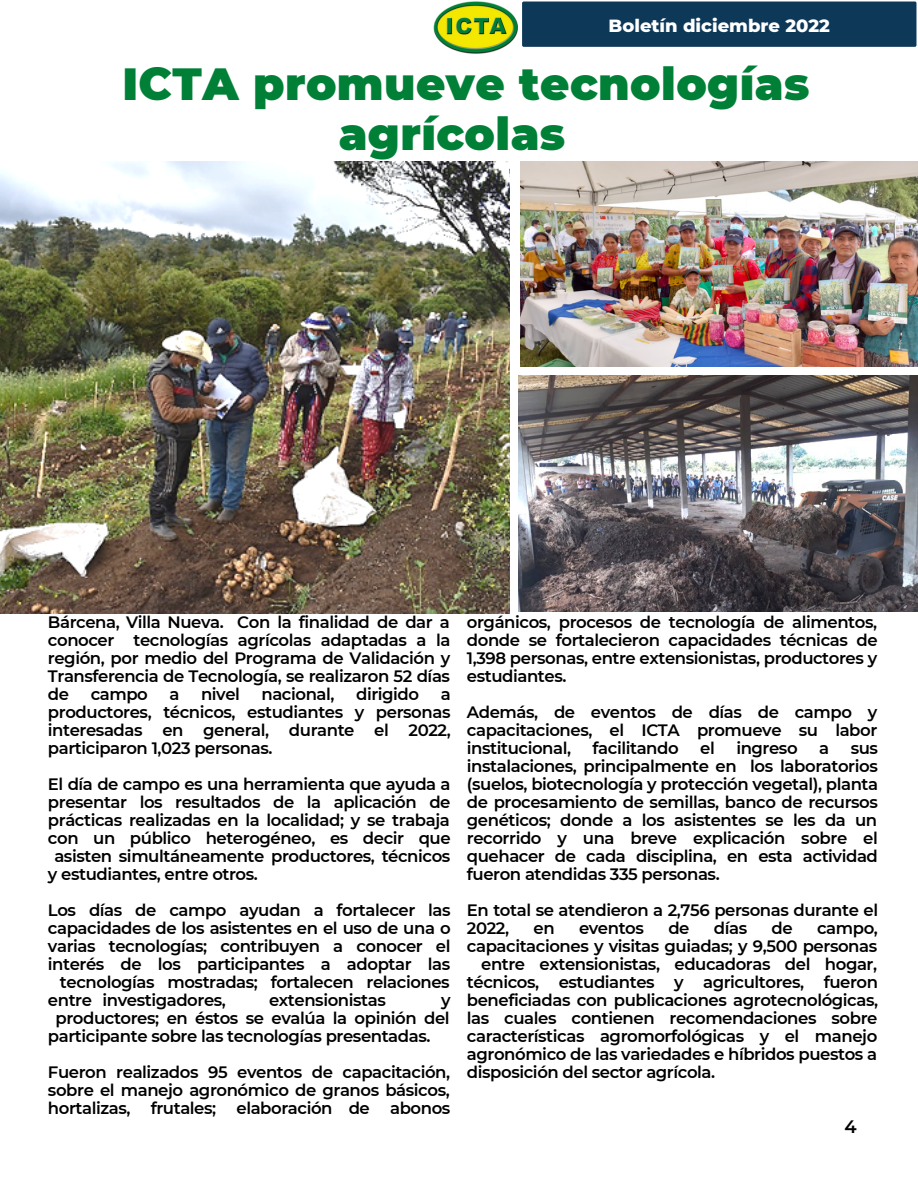
<style>
.page{position:relative;width:918px;height:1188px;background:#fff}
.page>*{position:absolute;margin:0;border:0;box-sizing:border-box;transform-origin:0 0}
.t1{font:900 45px/50.7px "Montserrat";letter-spacing:.01em;color:#008037}
.t2{font:800 18px "Montserrat";color:#fff}
.t3{font:600 18px "Montserrat";color:#000}
.t4{font:600 16.5px/18px "Montserrat";letter-spacing:-.025em;color:#000;text-align:justify}
</style>
<div class="page">
<div style="left:522px;top:1px;width:395px;height:46px;background:#0d3858"></div>
<img style="left:433px;top:1px;width:85px;height:53px">
<img style="left:519px;top:376px;width:399px;height:236px">
<img style="left:0;top:162px;width:510px;height:451px">
<img style="left:521px;top:162px;width:397px;height:205px">
<p class="t2" style="left:609px;top:14px;width:223px">Boletín diciembre 2022</p>
<h1 class="t1" style="left:339px;top:58px;width:472px;text-indent:-216px">ICTA promueve tecnologías agrícolas</h1>
<p class="t4" style="left:48px;top:614px;width:404px">Bárcena, Villa Nueva. Con la finalidad de dar a conocer tecnologías agrícolas adaptadas a la región, por medio del Programa de Validación y Transferencia de Tecnología, se realizaron 52 días de</p>
<p class="t4" style="left:91px;top:686px;width:59px">campo</p>
<p class="t4" style="left:169px;top:686px;width:12px">a</p>
<p class="t4" style="left:201px;top:686px;width:40px">nivel</p>
<p class="t4" style="left:262px;top:686px;width:75px">nacional,</p>
<p class="t4" style="left:356px;top:686px;width:65px">dirigido</p>
<p class="t4" style="left:48px;top:686px;width:404px;text-indent:393px">a productores, técnicos, estudiantes y personas interesadas en general, durante el 2022, participaron 1,023 personas.</p>
<p class="t4" style="left:48px;top:776px;width:404px">El día de campo es una herramienta que ayuda a</p>
<p class="t4" style="left:48px;top:794px;width:404px">presentar los resultados de la aplicación de</p>
<p class="t4" style="left:48px;top:812px;width:403px">prácticas realizadas en la localidad; y se trabaja</p>
<p class="t4" style="left:48px;top:830px;width:404px">con un público heterogéneo, es decir que</p>
<p class="t4" style="left:54px;top:848px;width:398px">asisten simultáneamente productores, técnicos</p>
<p class="t4" style="left:48px;top:866px;width:212px">y estudiantes, entre otros.</p>
<p class="t4" style="left:48px;top:902px;width:404px">Los días de campo ayudan a fortalecer las</p>
<p class="t4" style="left:48px;top:920px;width:404px">capacidades de los asistentes en el uso de una o</p>
<p class="t4" style="left:48px;top:938px;width:404px">varias tecnologías; contribuyen a conocer el</p>
<p class="t4" style="left:48px;top:956px;width:404px">interés de los participantes a adoptar las</p>
<p class="t4" style="left:60px;top:974px;width:391px">tecnologías mostradas; fortalecen relaciones</p>
<p class="t4" style="left:48px;top:992px;width:179px">entre investigadores,</p>
<p class="t4" style="left:269px;top:992px;width:118px">extensionistas</p>
<p class="t4" style="left:441px;top:992px;width:11px">y</p>
<p class="t4" style="left:55px;top:1010px;width:396px">productores; en éstos se evalúa la opinión del</p>
<p class="t4" style="left:48px;top:1028px;width:384px">participante sobre las tecnologías presentadas.</p>
<p class="t4" style="left:48px;top:1064px;width:404px">Fueron realizados 95 eventos de capacitación, sobre el manejo agronómico de granos básicos, hortalizas, frutales; elaboración de abonos</p>
<p class="t4" style="left:467px;top:614px;width:412px">orgánicos, procesos de tecnología de alimentos, donde se fortalecieron capacidades técnicas de 1,398 personas, entre extensionistas, productores y estudiantes.</p>
<p class="t4" style="left:467px;top:704px;width:412px">Además, de eventos de días de campo y capacitaciones, el ICTA promueve su labor institucional,</p>
<p class="t4" style="left:593px;top:740px;width:88px">facilitando</p>
<p class="t4" style="left:700px;top:740px;width:16px">el</p>
<p class="t4" style="left:736px;top:740px;width:63px">ingreso</p>
<p class="t4" style="left:819px;top:740px;width:12px">a</p>
<p class="t4" style="left:467px;top:740px;width:413px;text-indent:384px">sus instalaciones, principalmente en los laboratorios (suelos, biotecnología y protección vegetal), planta de procesamiento de semillas, banco de recursos genéticos; donde a los asistentes se les da un recorrido y una breve explicación sobre el quehacer de cada disciplina, en esta actividad fueron atendidas 335 personas.</p>
<p class="t4" style="left:467px;top:902px;width:413px">En total se atendieron a 2,756 personas durante el<br>2022,</p>
<p class="t4" style="left:534px;top:920px;width:23px">en</p>
<p class="t4" style="left:579px;top:920px;width:66px">eventos</p>
<p class="t4" style="left:668px;top:920px;width:23px">de</p>
<p class="t4" style="left:714px;top:920px;width:35px">días</p>
<p class="t4" style="left:772px;top:920px;width:23px">de</p>
<p class="t4" style="left:817px;top:920px;width:62px">campo,</p>
<p class="t4" style="left:467px;top:938px;width:412px">capacitaciones y visitas guiadas; y 9,500 personas</p>
<p class="t4" style="left:481px;top:956px;width:398px">entre extensionistas, educadoras del hogar,</p>
<p class="t4" style="left:467px;top:974px;width:413px">técnicos, estudiantes y agricultores, fueron</p>
<p class="t4" style="left:467px;top:992px;width:413px">beneficiadas con publicaciones agrotecnológicas,</p>
<p class="t4" style="left:467px;top:1010px;width:412px">las cuales contienen recomendaciones sobre</p>
<p class="t4" style="left:467px;top:1028px;width:412px">características agromorfológicas y el manejo</p>
<p class="t4" style="left:467px;top:1046px;width:412px">agronómico de las variedades e híbridos puestos a</p>
<p class="t4" style="left:467px;top:1064px;width:250px">disposición del sector agrícola.</p>
<p class="t3" style="left:845px;top:1115px;width:14px">4</p>
</div>
